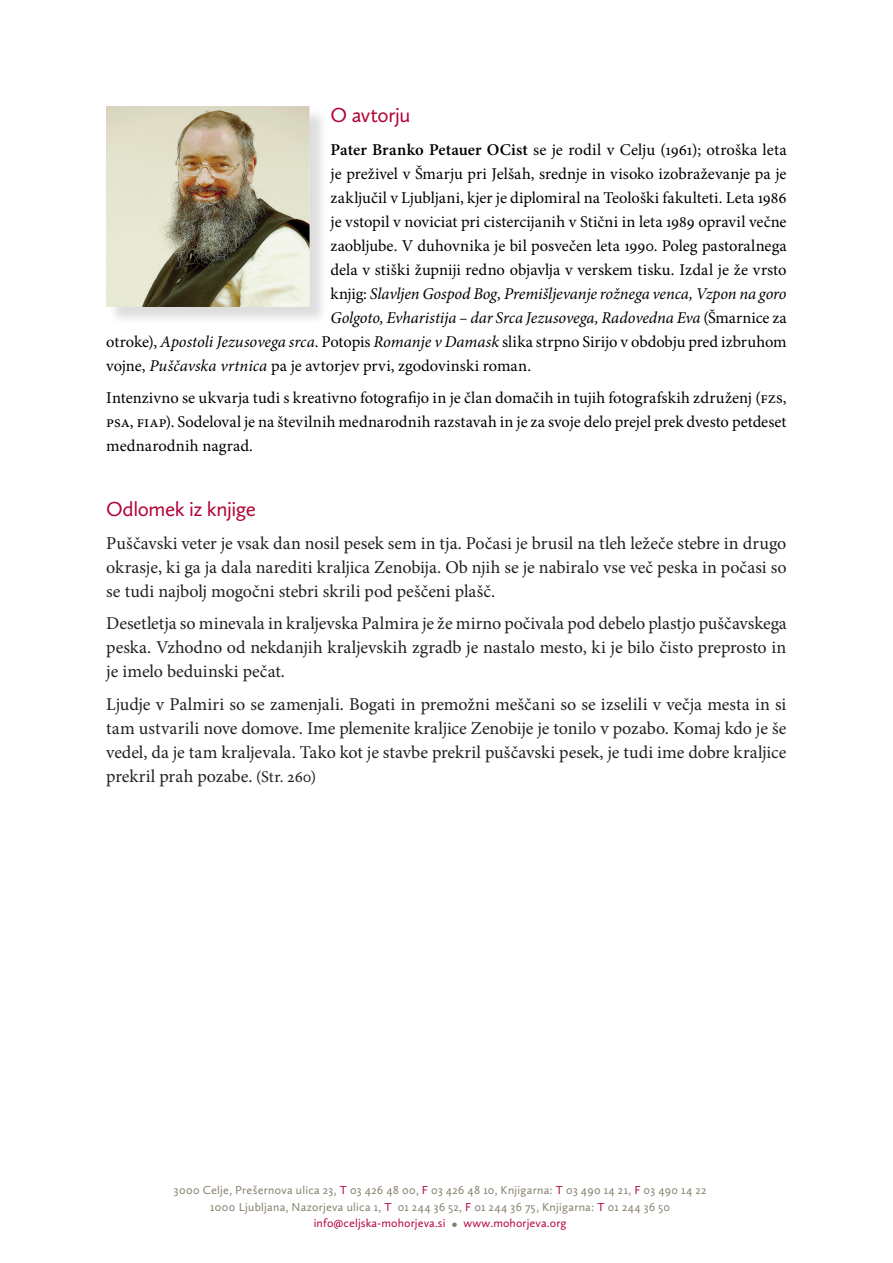
<style>
.page{position:relative;width:893px;height:1263px;background:#fff}
.page>*{position:absolute;margin:0;border:0;box-sizing:border-box;transform-origin:0 0}
.zivljenjepis{font:21px "Calluna Sans";letter-spacing:-.02em;color:#b30437}
.besedilo{font:18px/24px "Minion Pro";color:#231f20;text-align:justify}
.besedilo-2{font:16.5px/24px "Minion Pro";color:#000;text-align:justify}
.besedilo-3{font:italic 16.5px "Minion Pro";letter-spacing:-.01em;color:#000}
.besedilo-4{font:12px "Calluna Sans";letter-spacing:.025em;color:#887f6f}
.t1{font:12px "Calluna Sans";letter-spacing:.01em;color:#b30437}
.s1{font-weight:600}
.s2{font-style:normal}
.s3{font-style:italic}
.s4{font-size:16.5px}
.s5{color:#b30437}
.s6{font-size:16.5px;color:#887f6f}
</style>
<div class="page">
<div style="left:109px;top:109px;width:219px;height:217px;background:#231f20;opacity:.15"></div>
<img style="left:106px;top:106px;width:203px;height:201px">
<p class="zivljenjepis" style="left:331px;top:102px;width:81px">O avtorju</p>
<p class="besedilo-2" style="left:331px;top:137px;width:458px"><span class="s1">Pater Branko Petauer OCist</span> se je rodil v Celju (1961); otroška leta</p>
<p class="besedilo-2" style="left:331px;top:161px;width:458px">je preživel v Šmarju pri Jelšah, srednje in visoko izobraževanje pa je</p>
<p class="besedilo-2" style="left:331px;top:185px;width:458px">zaključil v Ljubljani, kjer je diplomiral na Teološki fakulteti. Leta 1986</p>
<p class="besedilo-2" style="left:331px;top:209px;width:458px">je vstopil v noviciat pri cistercijanih v Stični in leta 1989 opravil večne</p>
<p class="besedilo-2" style="left:331px;top:233px;width:457px">zaobljube. V duhovnika je bil posvečen leta 1990. Poleg pastoralnega</p>
<p class="besedilo-2" style="left:331px;top:257px;width:457px">dela v stiški župniji redno objavlja v verskem tisku. Izdal je že vrsto</p>
<p class="besedilo-3" style="left:331px;top:282px;width:458px"><span class="s2">knjig:</span> Slavljen Gospod Bog, Premišljevanje rožnega venca, Vzpon na goro</p>
<p class="besedilo-3" style="left:331px;top:306px;width:458px">Golgoto, Evharistija – dar Srca Jezusovega, Radovedna Eva <span class="s2">(Šmarnice za</span></p>
<p class="besedilo-2" style="left:106px;top:329px;width:682px">otroke), <span class="s3">Apostoli Jezusovega srca</span>. Potopis <span class="s3">Romanje v Damask</span> slika strpno Sirijo v obdobju pred izbruhom</p>
<p class="besedilo-2" style="left:106px;top:353px;width:426px">vojne, <span class="s3">Puščavska vrtnica</span> pa je avtorjev prvi, zgodovinski roman.</p>
<p class="besedilo-2" style="left:106px;top:386px;width:682px">Intenzivno se ukvarja tudi s kreativno fotografijo in je član domačih in tujih fotografskih združenj (FZS, PSA, FIAP). Sodeloval je na številnih mednarodnih razstavah in je za svoje delo prejel prek dvesto petdeset mednarodnih nagrad.</p>
<p class="zivljenjepis" style="left:106px;top:496px;width:151px">Odlomek iz knjige</p>
<p class="besedilo" style="left:106px;top:531px;width:682px">Puščavski veter je vsak dan nosil pesek sem in tja. Počasi je brusil na tleh ležeče stebre in drugo okrasje, ki ga ja dala narediti kraljica Zenobija. Ob njih se je nabiralo vse več peska in počasi so se tudi najbolj mogočni stebri skrili pod peščeni plašč.</p>
<p class="besedilo" style="left:106px;top:611px;width:682px">Desetletja so minevala in kraljevska Palmira je že mirno počivala pod debelo plastjo puščavskega peska. Vzhodno od nekdanjih kraljevskih zgradb je nastalo mesto, ki je bilo čisto preprosto in je imelo beduinski pečat.</p>
<p class="besedilo" style="left:106px;top:692px;width:682px">Ljudje v Palmiri so se zamenjali. Bogati in premožni meščani so se izselili v večja mesta in si tam ustvarili nove domove. Ime plemenite kraljice Zenobije je tonilo v pozabo. Komaj kdo je še vedel, da je tam kraljevala. Tako kot je stavbe prekril puščavski pesek, je tudi ime dobre kraljice prekril prah pozabe. <span class="s4">(Str. 260)</span></p>
<p class="besedilo-4" style="left:174px;top:1183px;width:534px">3000 Celje, Prešernova ulica 23, <span class="s5">T</span> 03 426 48 00, <span class="s5">F</span> 03 426 48 10, Knjigarna: <span class="s5">T</span> 03 490 14 21, <span class="s5">F</span> 03 490 14 22</p>
<p class="besedilo-4" style="left:210px;top:1199px;width:461px">1000 Ljubljana, Nazorjeva ulica 1, <span class="s5">T</span> 01 244 36 52, <span class="s5">F</span> 01 244 36 75, Knjigarna: <span class="s5">T</span> 01 244 36 50</p>
<p class="t1" style="left:314px;top:1216px;width:254px">info@celjska-mohorjeva.si <span class="s6">•</span> www.mohorjeva.org</p>
</div>
